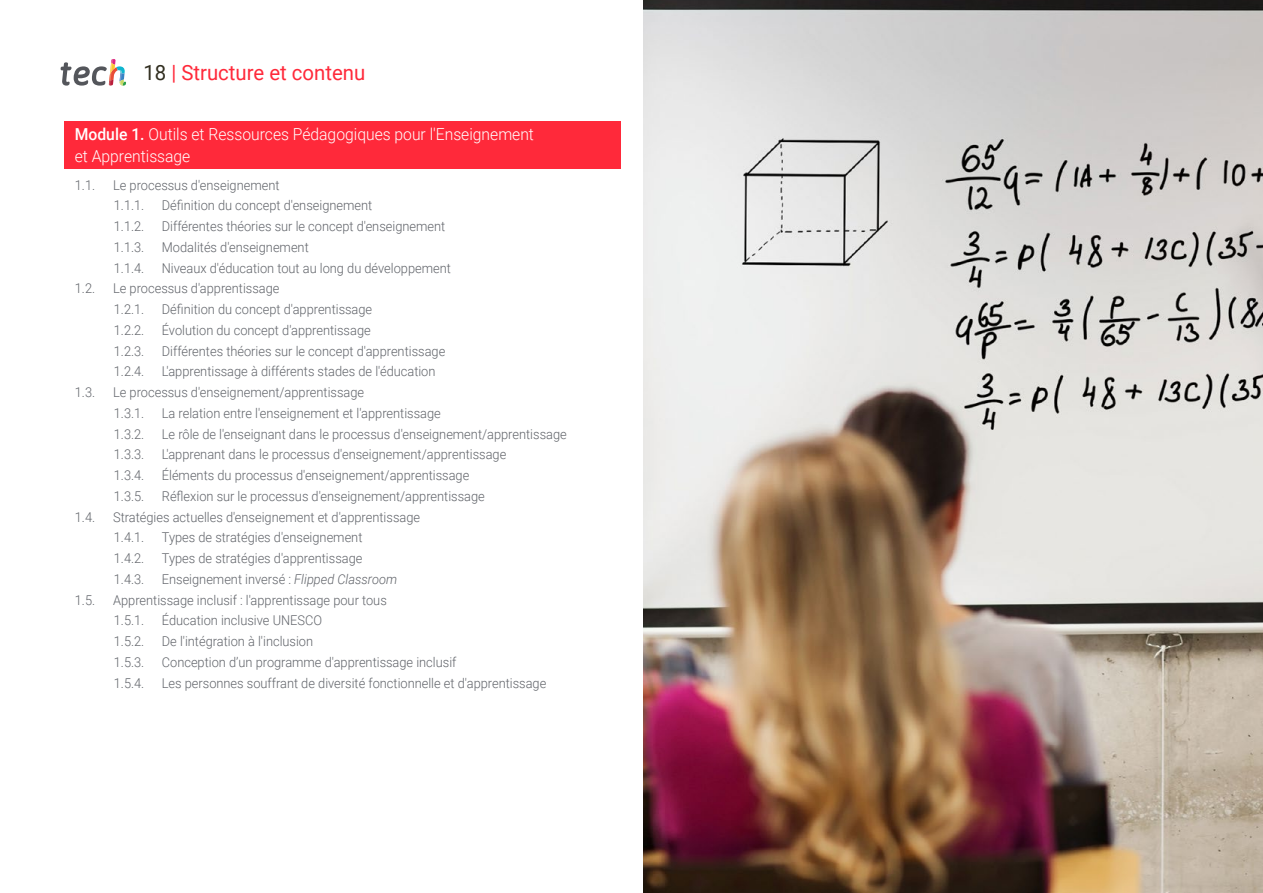
<style>
.page{position:relative;width:1263px;height:893px;background:#fff}
.page>*{position:absolute;margin:0;border:0;box-sizing:border-box;transform-origin:0 0}
.t1{font:21px "Roboto";color:#ff293a}
.t2{font:300 16.5px/22.5px "Roboto";color:#fff;scale:.95 1}
.t3{font:300 13.5px/20.7px "Roboto";color:#61646a;scale:.95 1}
.s1{color:#312e20}
.s2{font-weight:500}
.s3{font-style:italic}
</style>
<div class="page">
<div style="left:64px;top:121px;width:557px;height:48px;background:#ff293a"></div>
<svg style="left:61px;top:59px;width:65px;height:27px"></svg>
<img style="left:643px;top:0;width:620px;height:893px">
<h1 class="t1" style="left:144px;top:57px;width:223px"><span class="s1">18</span> | Structure et contenu</h1>
<p class="t2" style="left:75px;top:122px;width:485px"><span class="s2">Module 1.</span> Outils et Ressources Pédagogiques pour l'Enseignement et Apprentissage</p>
<p class="t3" style="left:75px;top:174px;width:23px">1.1.</p>
<p class="t3" style="left:113px;top:174px;width:177px">Le processus d'enseignement<br>1.1.1.</p>
<p class="t3" style="left:162px;top:195px;width:223px">Définition du concept d'enseignement</p>
<p class="t3" style="left:114px;top:215px;width:34px">1.1.2.</p>
<p class="t3" style="left:162px;top:215px;width:300px">Différentes théories sur le concept d'enseignement</p>
<p class="t3" style="left:114px;top:236px;width:34px">1.1.3.</p>
<p class="t3" style="left:162px;top:236px;width:156px">Modalités d'enseignement</p>
<p class="t3" style="left:114px;top:257px;width:34px">1.1.4.</p>
<p class="t3" style="left:162px;top:257px;width:306px">Niveaux d'éducation tout au long du développement</p>
<p class="t3" style="left:75px;top:278px;width:23px">1.2.</p>
<p class="t3" style="left:113px;top:278px;width:177px">Le processus d'apprentissage<br>1.2.1.</p>
<p class="t3" style="left:162px;top:298px;width:223px">Définition du concept d'apprentissage</p>
<p class="t3" style="left:114px;top:319px;width:34px">1.2.2.</p>
<p class="t3" style="left:162px;top:319px;width:221px">Évolution du concept d'apprentissage</p>
<p class="t3" style="left:114px;top:340px;width:34px">1.2.3.</p>
<p class="t3" style="left:162px;top:340px;width:300px">Différentes théories sur le concept d'apprentissage</p>
<p class="t3" style="left:114px;top:361px;width:34px">1.2.4.</p>
<p class="t3" style="left:162px;top:361px;width:290px">L'apprentissage à différents stades de l'éducation</p>
<p class="t3" style="left:75px;top:381px;width:23px">1.3.</p>
<p class="t3" style="left:113px;top:381px;width:266px">Le processus d'enseignement/apprentissage<br>1.3.1.</p>
<p class="t3" style="left:162px;top:402px;width:295px">La relation entre l'enseignement et l'apprentissage</p>
<p class="t3" style="left:114px;top:423px;width:34px">1.3.2.</p>
<p class="t3" style="left:162px;top:423px;width:428px">Le rôle de l'enseignant dans le processus d'enseignement/apprentissage</p>
<p class="t3" style="left:114px;top:444px;width:34px">1.3.3.</p>
<p class="t3" style="left:162px;top:444px;width:364px">L'apprenant dans le processus d'enseignement/apprentissage</p>
<p class="t3" style="left:114px;top:464px;width:34px">1.3.4.</p>
<p class="t3" style="left:162px;top:464px;width:325px">Éléments du processus d'enseignement/apprentissage</p>
<p class="t3" style="left:114px;top:485px;width:34px">1.3.5.</p>
<p class="t3" style="left:162px;top:485px;width:341px">Réflexion sur le processus d'enseignement/apprentissage</p>
<p class="t3" style="left:75px;top:506px;width:23px">1.4.</p>
<p class="t3" style="left:113px;top:506px;width:325px">Stratégies actuelles d'enseignement et d'apprentissage<br>1.4.1.</p>
<p class="t3" style="left:162px;top:527px;width:213px">Types de stratégies d'enseignement</p>
<p class="t3" style="left:114px;top:547px;width:34px">1.4.2.</p>
<p class="t3" style="left:162px;top:547px;width:213px">Types de stratégies d'apprentissage</p>
<p class="t3" style="left:114px;top:568px;width:34px">1.4.3.</p>
<p class="t3" style="left:162px;top:568px;width:249px">Enseignement inversé : <span class="s3">Flipped Classroom</span></p>
<p class="t3" style="left:75px;top:589px;width:23px">1.5.</p>
<p class="t3" style="left:113px;top:589px;width:290px">Apprentissage inclusif : l'apprentissage pour tous<br>1.5.1.</p>
<p class="t3" style="left:162px;top:610px;width:170px">Éducation inclusive UNESCO</p>
<p class="t3" style="left:114px;top:630px;width:34px">1.5.2.</p>
<p class="t3" style="left:162px;top:630px;width:161px">De l'intégration à l'inclusion</p>
<p class="t3" style="left:114px;top:651px;width:34px">1.5.3.</p>
<p class="t3" style="left:162px;top:651px;width:312px">Conception d’un programme d'apprentissage inclusif</p>
<p class="t3" style="left:114px;top:672px;width:34px">1.5.4.</p>
<p class="t3" style="left:162px;top:672px;width:406px">Les personnes souffrant de diversité fonctionnelle et d'apprentissage</p>
</div>
